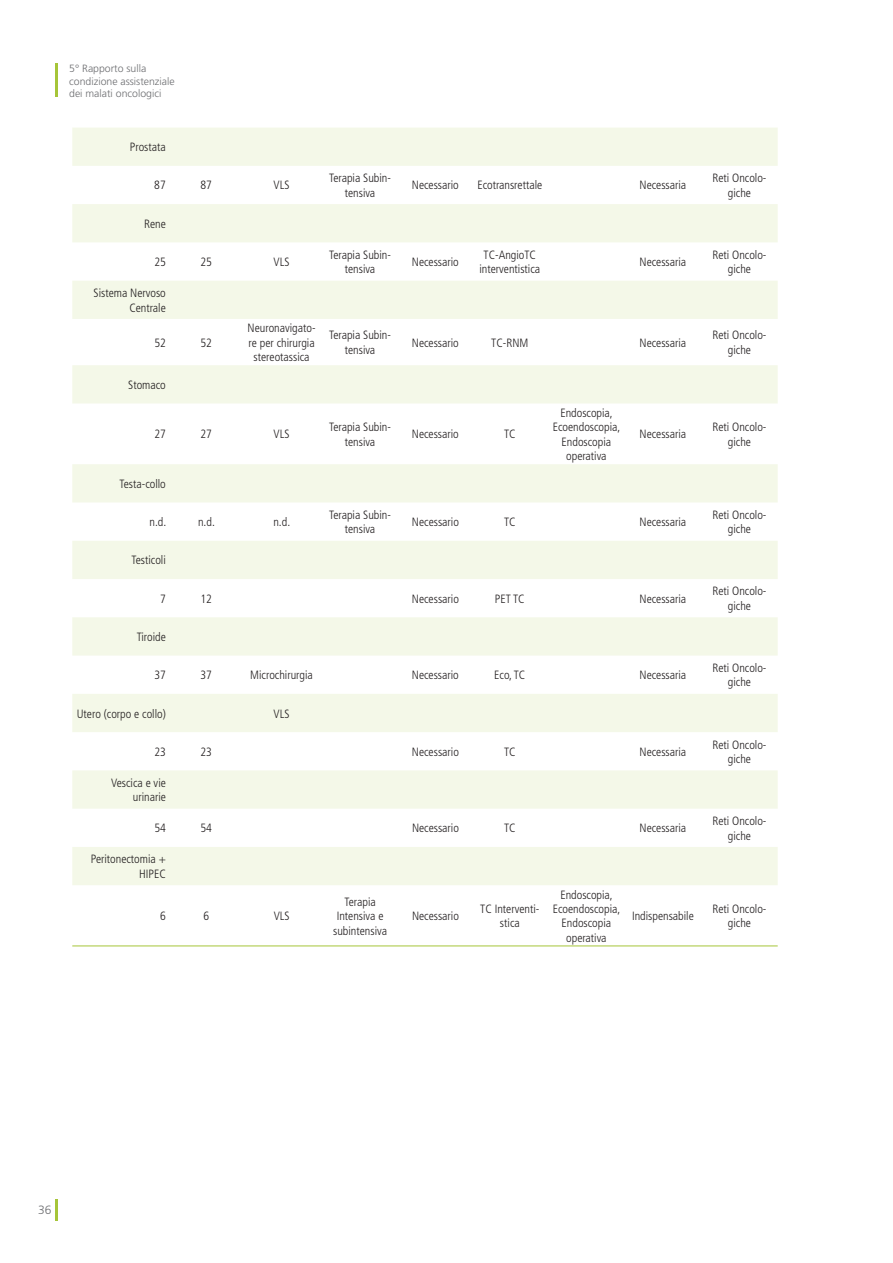
<style>
.page{position:relative;width:893px;height:1263px;background:#fff}
.page>*{position:absolute;margin:0;border:0;box-sizing:border-box;transform-origin:0 0}
.t1{font:300 condensed 12px/14.4px "Frutiger";color:#231f20;text-align:center}
.t2{font:300 12px "Frutiger";color:#6c6d70}
.t3{font:300 10.5px/12.6px "Frutiger";color:#6c6d70}
</style>
<div class="page">
<hr style="left:55px;top:64px;width:3px;height:33px;background:#a6c539">
<hr style="left:55px;top:1199px;width:3px;height:21px;background:#a6c539">
<svg style="left:72px;top:128px;width:706px;height:757px;fill:#f7faef"></svg>
<hr style="left:72px;top:945px;width:706px;height:1px;background:#a6c539">
<p class="t3" style="left:69px;top:63px;width:107px">5° Rapporto sulla condizione assistenziale dei malati oncologici</p>
<p class="t1" style="left:130px;top:141px;width:38px">Prostata</p>
<p class="t1" style="left:154px;top:179px;width:13px">87</p>
<p class="t1" style="left:200px;top:179px;width:13px">87</p>
<p class="t1" style="left:274px;top:179px;width:18px">VLS</p>
<p class="t1" style="left:329px;top:172px;width:64px">Terapia Subin&shy;tensiva</p>
<p class="t1" style="left:412px;top:179px;width:48px">Necessario</p>
<p class="t1" style="left:477px;top:179px;width:66px">Ecotransrettale</p>
<p class="t1" style="left:640px;top:179px;width:48px">Necessaria</p>
<p class="t1" style="left:712px;top:172px;width:56px">Reti Oncolo&shy;giche</p>
<p class="t1" style="left:144px;top:217px;width:23px">Rene</p>
<p class="t1" style="left:154px;top:256px;width:13px">25</p>
<p class="t1" style="left:200px;top:256px;width:13px">25</p>
<p class="t1" style="left:274px;top:256px;width:18px">VLS</p>
<p class="t1" style="left:329px;top:248px;width:64px">Terapia Subin&shy;tensiva</p>
<p class="t1" style="left:412px;top:256px;width:48px">Necessario</p>
<p class="t1" style="left:479px;top:248px;width:62px">TC-AngioTC interventistica</p>
<p class="t1" style="left:640px;top:256px;width:48px">Necessaria</p>
<p class="t1" style="left:712px;top:248px;width:56px">Reti Oncolo&shy;giche</p>
<p class="t1" style="left:94px;top:287px;width:74px;text-align:right">Sistema Nervoso<br>Centrale</p>
<p class="t1" style="left:154px;top:336px;width:13px">52</p>
<p class="t1" style="left:200px;top:336px;width:13px">52</p>
<p class="t1" style="left:248px;top:322px;width:70px">Neuronavigato&shy;re per chirurgia stereotassica</p>
<p class="t1" style="left:329px;top:329px;width:64px">Terapia Subin&shy;tensiva</p>
<p class="t1" style="left:412px;top:336px;width:48px">Necessario</p>
<p class="t1" style="left:491px;top:336px;width:39px">TC-RNM</p>
<p class="t1" style="left:640px;top:336px;width:48px">Necessaria</p>
<p class="t1" style="left:712px;top:329px;width:56px">Reti Oncolo&shy;giche</p>
<p class="t1" style="left:128px;top:378px;width:39px">Stomaco</p>
<p class="t1" style="left:154px;top:428px;width:13px">27</p>
<p class="t1" style="left:200px;top:428px;width:13px">27</p>
<p class="t1" style="left:274px;top:428px;width:18px">VLS</p>
<p class="t1" style="left:329px;top:421px;width:64px">Terapia Subin&shy;tensiva</p>
<p class="t1" style="left:412px;top:428px;width:48px">Necessario</p>
<p class="t1" style="left:504px;top:428px;width:13px">TC</p>
<p class="t1" style="left:553px;top:406px;width:69px">Endoscopia,<br>Ecoendoscopia,<br>Endoscopia operativa</p>
<p class="t1" style="left:640px;top:428px;width:48px">Necessaria</p>
<p class="t1" style="left:712px;top:421px;width:56px">Reti Oncolo&shy;giche</p>
<p class="t1" style="left:119px;top:477px;width:48px">Testa-collo</p>
<p class="t1" style="left:149px;top:516px;width:18px">n.d.</p>
<p class="t1" style="left:198px;top:516px;width:18px">n.d.</p>
<p class="t1" style="left:273px;top:516px;width:18px">n.d.</p>
<p class="t1" style="left:329px;top:508px;width:64px">Terapia Subin&shy;tensiva</p>
<p class="t1" style="left:412px;top:516px;width:48px">Necessario</p>
<p class="t1" style="left:504px;top:516px;width:13px">TC</p>
<p class="t1" style="left:640px;top:516px;width:48px">Necessaria</p>
<p class="t1" style="left:712px;top:508px;width:56px">Reti Oncolo&shy;giche</p>
<p class="t1" style="left:131px;top:554px;width:36px">Testicoli</p>
<p class="t1" style="left:160px;top:592px;width:7px">7</p>
<p class="t1" style="left:201px;top:592px;width:13px">12</p>
<p class="t1" style="left:412px;top:592px;width:48px">Necessario</p>
<p class="t1" style="left:495px;top:592px;width:31px">PET TC</p>
<p class="t1" style="left:640px;top:592px;width:48px">Necessaria</p>
<p class="t1" style="left:712px;top:585px;width:56px">Reti Oncolo&shy;giche</p>
<p class="t1" style="left:137px;top:630px;width:31px">Tiroide</p>
<p class="t1" style="left:154px;top:669px;width:13px">37</p>
<p class="t1" style="left:201px;top:669px;width:13px">37</p>
<p class="t1" style="left:250px;top:669px;width:64px">Microchirurgia</p>
<p class="t1" style="left:412px;top:669px;width:48px">Necessario</p>
<p class="t1" style="left:494px;top:669px;width:33px">Eco, TC</p>
<p class="t1" style="left:640px;top:669px;width:48px">Necessaria</p>
<p class="t1" style="left:712px;top:662px;width:56px">Reti Oncolo&shy;giche</p>
<p class="t1" style="left:77px;top:707px;width:91px">Utero (corpo e collo)</p>
<p class="t1" style="left:274px;top:707px;width:18px">VLS</p>
<p class="t1" style="left:154px;top:745px;width:13px">23</p>
<p class="t1" style="left:201px;top:745px;width:13px">23</p>
<p class="t1" style="left:412px;top:745px;width:48px">Necessario</p>
<p class="t1" style="left:504px;top:745px;width:13px">TC</p>
<p class="t1" style="left:640px;top:745px;width:48px">Necessaria</p>
<p class="t1" style="left:712px;top:738px;width:56px">Reti Oncolo&shy;giche</p>
<p class="t1" style="left:111px;top:776px;width:56px;text-align:right">Vescica e vie urinarie</p>
<p class="t1" style="left:154px;top:822px;width:13px">54</p>
<p class="t1" style="left:201px;top:822px;width:13px">54</p>
<p class="t1" style="left:412px;top:822px;width:48px">Necessario</p>
<p class="t1" style="left:504px;top:822px;width:13px">TC</p>
<p class="t1" style="left:640px;top:822px;width:48px">Necessaria</p>
<p class="t1" style="left:712px;top:815px;width:56px">Reti Oncolo&shy;giche</p>
<p class="t1" style="left:91px;top:853px;width:77px;text-align:right">Peritonectomia +<br>HIPEC</p>
<p class="t1" style="left:160px;top:910px;width:7px">6</p>
<p class="t1" style="left:203px;top:910px;width:7px">6</p>
<p class="t1" style="left:274px;top:910px;width:18px">VLS</p>
<p class="t1" style="left:553px;top:888px;width:69px">Endoscopia,<br>Ecoendoscopia,<br>Endoscopia operativa</p>
<p class="t1" style="left:333px;top:895px;width:55px">Terapia<br>Intensiva e subintensiva</p>
<p class="t1" style="left:632px;top:910px;width:63px">Indispensabile</p>
<p class="t1" style="left:712px;top:902px;width:56px">Reti Oncolo&shy;giche</p>
<p class="t1" style="left:412px;top:910px;width:48px">Necessario</p>
<p class="t1" style="left:480px;top:902px;width:61px">TC Interventi&shy;stica</p>
<p class="t2" style="left:38px;top:1205px;width:15px">36</p>
</div>
